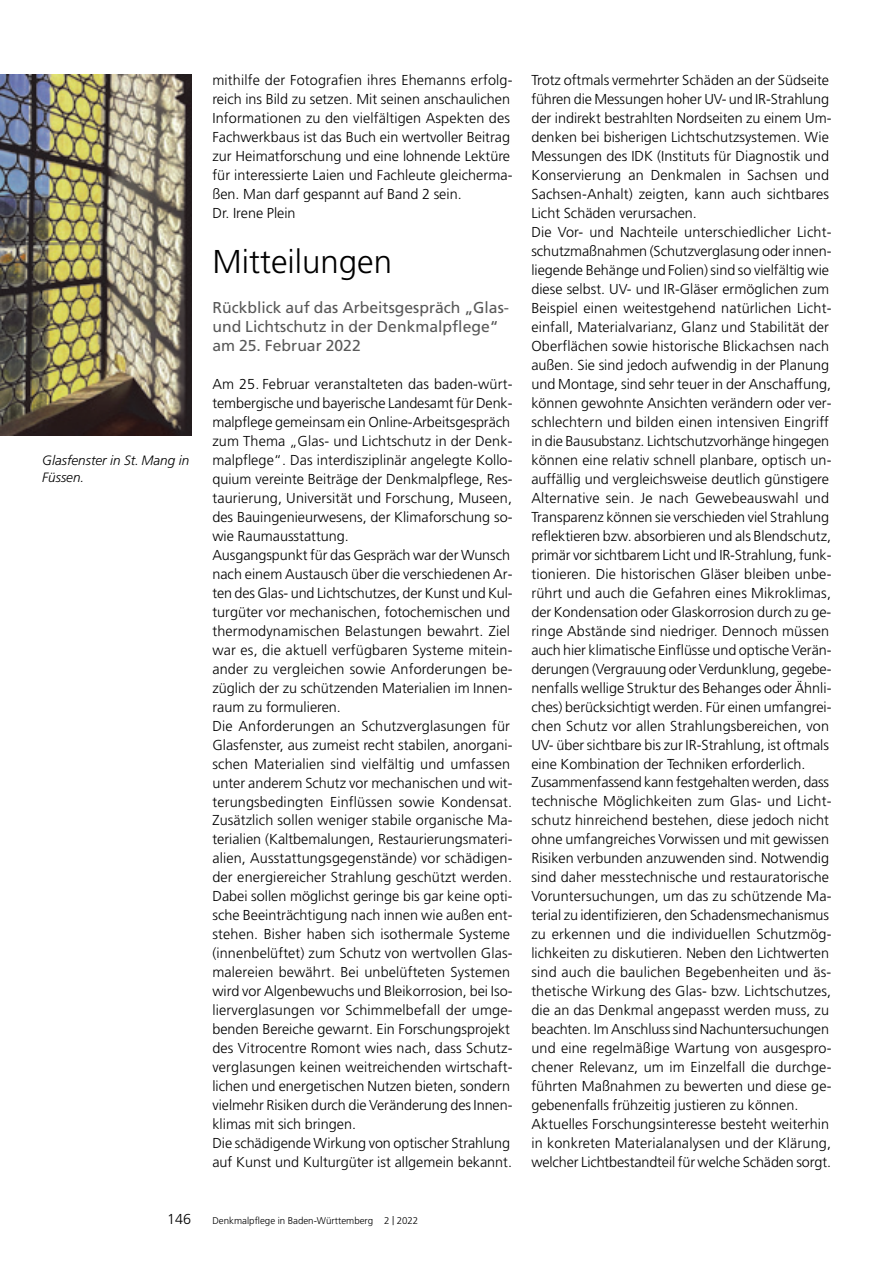
<style>
.page{position:relative;width:893px;height:1263px;background:#fff}
.page>*{position:absolute;margin:0;border:0;box-sizing:border-box;transform-origin:0 0}
.t1{font:300 33px "Frutiger";color:#000}
.t2{font:15.75px/19px "Frutiger";color:#595959}
.t3{font:300 14.4px/19px "Frutiger";color:#000}
.t4{font:italic 300 13.5px/17.2px "Frutiger";color:#000}
.t5{font:300 9.75px "Frutiger";color:#000}
.s1{font-size:12px}
</style>
<div class="page">
<img style="left:0;top:74px;width:191px;height:361px">
<p class="t4" style="left:42px;top:453px;width:148px">Glasfenster in St. Mang in<br>Füssen.</p>
<p class="t3" style="left:212px;top:72px;width:302px">mithilfe der Fotografien ihres Ehemanns erfolg&shy;reich ins Bild zu setzen. Mit seinen anschaulichen Informationen zu den vielfältigen Aspekten des Fachwerkbaus ist das Buch ein wertvoller Beitrag zur Heimatforschung und eine lohnende Lektüre für interessierte Laien und Fachleute gleicherma&shy;ßen. Man darf gespannt auf Band 2 sein.<br>Dr. Irene Plein</p>
<h1 class="t1" style="left:212px;top:248px;width:181px">Mitteilungen</h1>
<p class="t2" style="left:212px;top:299px;width:298px">Rückblick auf das Arbeitsgespräch „Glas&shy;und Lichtschutz in der Denkmalpflege“ am 25. Februar 2022</p>
<p class="t3" style="left:212px;top:375px;width:302px">Am 25. Februar veranstalteten das baden-würt&shy;tembergische und bayerische Landesamt für Denk&shy;malpflege gemeinsam ein Online-Arbeitsgespräch zum Thema „Glas- und Lichtschutz in der Denk&shy;malpflege“. Das interdisziplinär angelegte Kollo&shy;quium vereinte Beiträge der Denkmalpflege, Res&shy;taurierung, Universität und Forschung, Museen, des Bauingenieurwesens, der Klimaforschung so&shy;wie Raumausstattung.<br>Ausgangspunkt für das Gespräch war der Wunsch nach einem Austausch über die verschiedenen Ar&shy;ten des Glas- und Lichtschutzes, der Kunst und Kul&shy;turgüter vor mechanischen, fotochemischen und thermodynamischen Belastungen bewahrt. Ziel war es, die aktuell verfügbaren Systeme mitein&shy;ander zu vergleichen sowie Anforderungen be&shy;züglich der zu schützenden Materialien im Innen&shy;raum zu formulieren.<br>Die Anforderungen an Schutzverglasungen für Glasfenster, aus zumeist recht stabilen, anorgani&shy;schen Materialien sind vielfältig und umfassen unter anderem Schutz vor mechanischen und wit&shy;terungsbedingten Einflüssen sowie Kondensat.<br>Zusätzlich sollen weniger stabile organische Ma&shy;terialien (Kaltbemalungen, Restaurierungsmateri&shy;alien, Ausstattungsgegenstände) vor schädigen&shy;der energiereicher Strahlung geschützt werden.<br>Dabei sollen möglichst geringe bis gar keine opti&shy;sche Beeinträchtigung nach innen wie außen ent&shy;stehen. Bisher haben sich isothermale Systeme (innenbelüftet) zum Schutz von wertvollen Glas&shy;malereien bewährt. Bei unbelüfteten Systemen wird vor Algenbewuchs und Bleikorrosion, bei Iso&shy;lierverglasungen vor Schimmelbefall der umge&shy;benden Bereiche gewarnt. Ein Forschungsprojekt des Vitrocentre Romont wies nach, dass Schutz&shy;verglasungen keinen weitreichenden wirtschaft&shy;lichen und energetischen Nutzen bieten, sondern vielmehr Risiken durch die Veränderung des Innen&shy;klimas mit sich bringen.<br>Die schädigende Wirkung von optischer Strahlung auf Kunst und Kulturgüter ist allgemein bekannt.</p>
<p class="t3" style="left:167px;top:1211px;width:26px">146</p>
<p class="t5" style="left:212px;top:1217px;width:207px">Denkmalpflege in Baden-Württemberg 2 <span class="s1">|</span> 2022</p>
<p class="t3" style="left:531px;top:72px;width:302px">Trotz oftmals vermehrter Schäden an der Südseite führen die Messungen hoher UV- und IR-Strahlung der indirekt bestrahlten Nordseiten zu einem Um&shy;denken bei bisherigen Lichtschutzsystemen. Wie Messungen des IDK (Instituts für Diagnostik und Konservierung an Denkmalen in Sachsen und Sachsen-Anhalt) zeigten, kann auch sichtbares Licht Schäden verursachen.<br>Die Vor- und Nachteile unterschiedlicher Licht&shy;schutzmaßnahmen (Schutzverglasung oder innen&shy;liegende Behänge und Folien) sind so vielfältig wie diese selbst. UV- und IR-Gläser ermöglichen zum Beispiel einen weitestgehend natürlichen Licht&shy;einfall, Materialvarianz, Glanz und Stabilität der Oberflächen sowie historische Blickachsen nach außen. Sie sind jedoch aufwendig in der Planung und Montage, sind sehr teuer in der Anschaffung, können gewohnte Ansichten verändern oder ver&shy;schlechtern und bilden einen intensiven Eingriff in die Bausubstanz. Lichtschutzvorhänge hingegen können eine relativ schnell planbare, optisch un&shy;auffällig und vergleichsweise deutlich günstigere Alternative sein. Je nach Gewebeauswahl und Transparenz können sie verschieden viel Strahlung reflektieren bzw. absorbieren und als Blendschutz, primär vor sichtbarem Licht und IR-Strahlung, funk&shy;tionieren. Die historischen Gläser bleiben unbe&shy;rührt und auch die Gefahren eines Mikroklimas, der Kondensation oder Glaskorrosion durch zu ge&shy;ringe Abstände sind niedriger. Dennoch müssen auch hier klimatische Einflüsse und optische Verän - derungen (Vergrauung oder Verdunklung, gegebe - nenfalls wellige Struktur des Behanges oder Ähnli - ches) berücksichtigt werden. Für einen umfangrei - chen Schutz vor allen Strahlungsbereichen, von UV- über sichtbare bis zur IR-Strahlung, ist oftmals eine Kombination der Techniken erforderlich.<br>Zusammenfassend kann festgehalten werden, dass technische Möglichkeiten zum Glas- und Licht&shy;schutz hinreichend bestehen, diese jedoch nicht ohne umfangreiches Vorwissen und mit gewissen Risiken verbunden anzuwenden sind. Notwendig sind daher messtechnische und re stau ratorische Voruntersuchungen, um das zu schützende Ma&shy;terial zu identifizieren, den Scha dens mechanismus zu erkennen und die individuellen Schutzmög&shy;lichkeiten zu diskutieren. Neben den Lichtwerten sind auch die baulichen Begebenheiten und äs&shy;thetische Wirkung des Glas- bzw. Lichtschutzes, die an das Denkmal angepasst werden muss, zu beachten. Im Anschluss sind Nachunter suchungen und eine regelmäßige Wartung von ausgespro&shy;chener Relevanz, um im Einzelfall die durchge&shy;führten Maßnahmen zu bewerten und diese ge&shy;gebenenfalls frühzeitig justieren zu können.<br>Aktuelles Forschungsinteresse besteht weiterhin in konkreten Materialanalysen und der Klärung, welcher Lichtbestandteil für welche Schäden sorgt.</p>
</div>
